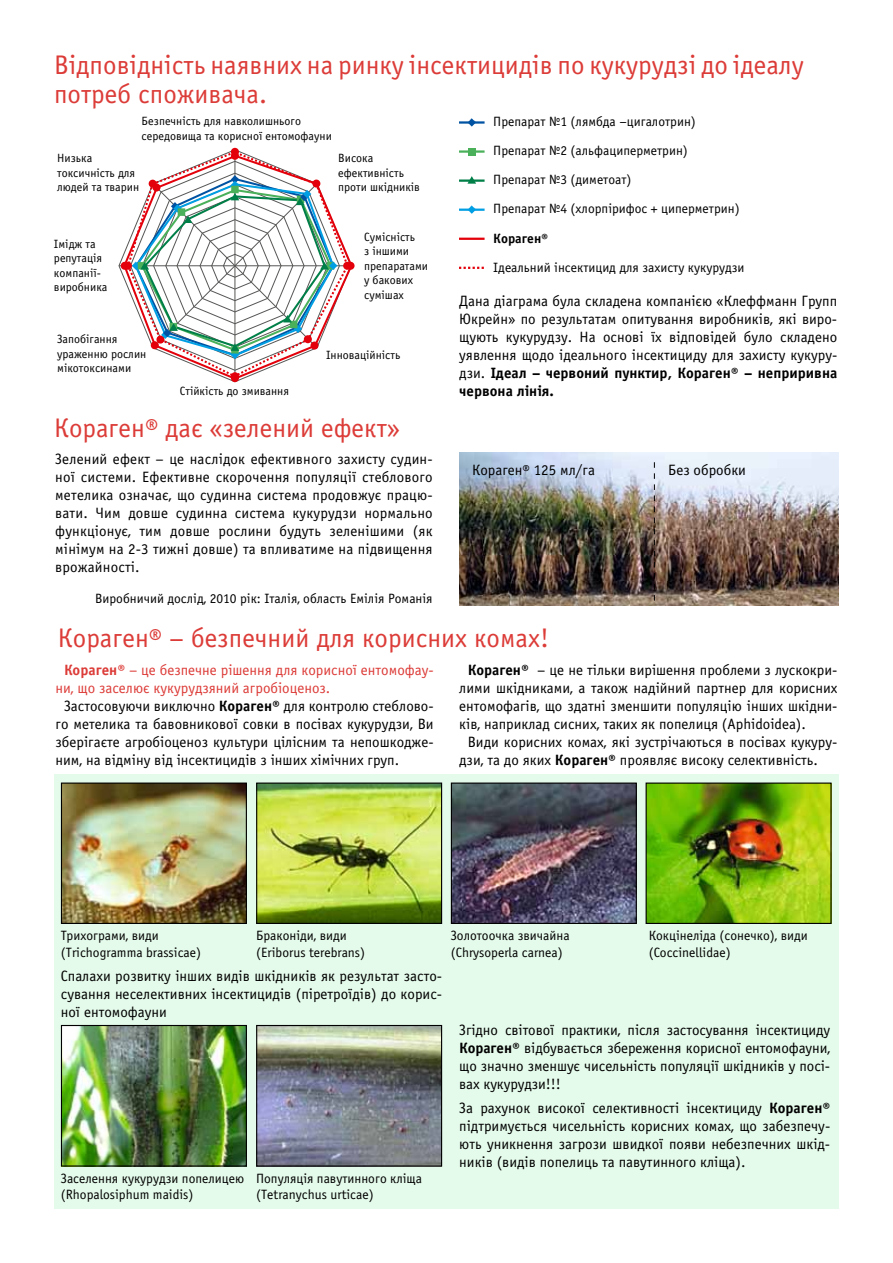
<style>
.page{position:relative;width:893px;height:1263px;background:#fff}
.page>*{position:absolute;margin:0;border:0;box-sizing:border-box;transform-origin:0 0}
.t1{font:27px/28.5px "Officina Sans C";color:#dc3c38}
.t2{font:15px/18px "Officina Sans C";color:#000;text-align:justify}
.t3{font:15px "Officina Sans C";color:#dc3c38}
.t4{font:13.5px/16.2px "Officina Sans C";color:#000}
.t5{font:700 13.5px "Officina Sans C";color:#000}
.t6{font:12px/14.4px "Officina Sans C";color:#000}
.s1{font-weight:700}
</style>
<div class="page">
<div style="left:54px;top:774px;width:785px;height:435px;background:#e4faea"></div>
<hr style="left:119px;top:265px;width:232px;height:1px;background:#565655">
<div style="left:231px;top:148px;width:8px;height:8px;background:#e3000b;border-radius:50%"></div>
<svg style="left:122px;top:154px;width:232px;height:227px"></svg>
<div style="left:231px;top:152px;width:8px;height:8px;background:#e3000b;border-radius:50%"></div>
<div style="left:121px;top:262px;width:8px;height:8px;background:#e3000b;border-radius:50%"></div>
<div style="left:124px;top:262px;width:8px;height:8px;background:#e3000b;border-radius:50%"></div>
<div style="left:231px;top:374px;width:8px;height:8px;background:#e3000b;border-radius:50%"></div>
<div style="left:231px;top:372px;width:8px;height:8px;background:#e3000b;border-radius:50%"></div>
<div style="left:347px;top:262px;width:8px;height:8px;background:#e3000b;border-radius:50%"></div>
<div style="left:343px;top:262px;width:8px;height:8px;background:#e3000b;border-radius:50%"></div>
<svg style="left:129px;top:160px;width:212px;height:211px"></svg>
<svg style="left:467px;top:176px;width:9px;height:8px"></svg>
<svg style="left:468px;top:206px;width:8px;height:8px"></svg>
<hr style="left:459px;top:209px;width:26px;height:2px;background:#009ee3">
<hr style="left:459px;top:179px;width:26px;height:3px;background:#007f48">
<div style="left:468px;top:148px;width:7px;height:7px;background:#4ab05a"></div>
<hr style="left:459px;top:150px;width:26px;height:3px;background:#4ab05a">
<svg style="left:469px;top:118px;width:6px;height:9px"></svg>
<hr style="left:459px;top:121px;width:26px;height:3px;background:#0053a2">
<hr style="left:459px;top:238px;width:26px;height:2px;background:#e3000b">
<svg style="left:459px;top:267px;width:25px;height:2px"></svg>
<img style="left:459px;top:453px;width:379px;height:153px">
<svg style="left:654px;top:462px;width:1px;height:139px"></svg>
<img style="left:63px;top:784px;width:182px;height:138px">
<div style="left:61px;top:782px;width:186px;height:142px;border:1px solid #000"></div>
<img style="left:258px;top:784px;width:182px;height:138px">
<div style="left:256px;top:782px;width:186px;height:142px;border:1px solid #000"></div>
<img style="left:453px;top:784px;width:182px;height:138px">
<div style="left:451px;top:782px;width:186px;height:142px;border:1px solid #000"></div>
<img style="left:648px;top:784px;width:182px;height:138px">
<div style="left:646px;top:782px;width:186px;height:142px;border:1px solid #000"></div>
<img style="left:63px;top:1027px;width:182px;height:137px">
<div style="left:61px;top:1025px;width:186px;height:141px;border:1px solid #000"></div>
<img style="left:258px;top:1027px;width:182px;height:137px">
<div style="left:256px;top:1025px;width:186px;height:141px;border:1px solid #000"></div>
<h1 class="t1" style="left:54px;top:51px;width:751px">Відповідність наявних на ринку інсектицидів по кукурудзі до ідеалу потреб споживача.</h1>
<p class="t6" style="left:142px;top:114px;width:192px">Безпечність для навколишнього середовища та корисної ентомофауни</p>
<p class="t6" style="left:57px;top:151px;width:83px">Низька токсичність для людей та тварин</p>
<p class="t6" style="left:54px;top:237px;width:55px">Імідж та репутація компанії&shy;виробника</p>
<p class="t6" style="left:57px;top:332px;width:91px">Запобігання ураженню рослин мікотоксинами</p>
<p class="t6" style="left:180px;top:384px;width:111px">Стійкість до змивання</p>
<p class="t6" style="left:338px;top:151px;width:83px">Висока ефективність проти шкідників</p>
<p class="t6" style="left:364px;top:230px;width:65px">Сумісність<br>з іншими препаратами у бакових сумішах</p>
<p class="t6" style="left:326px;top:348px;width:76px">Інноваційність</p>
<h1 class="t1" style="left:54px;top:414px;width:347px">Кораген® дає «зелений ефект»</h1>
<p class="t2" style="left:55px;top:450px;width:379px">Зелений ефект – це наслідок ефективного захисту судин&shy;ної системи. Ефективне скорочення популяції стеблового метелика означає, що судинна система продовжує працю&shy;вати. Чим довше судинна система кукурудзи нормально функціонує, тим довше рослини будуть зеленішими (як мінімум на 2-3 тижні довше) та впливатиме на підвищення врожайності.</p>
<p class="t4" style="left:95px;top:591px;width:339px">Виробничий дослід, 2010 рік: Італія, область Емілія Романія</p>
<p class="t4" style="left:493px;top:107px;width:248px;line-height:29.2px">Препарат №1 (лямбда –цигалотрин)<br>Препарат №2 (альфациперметрин)<br>Препарат №3 (диметоат)<br>Препарат №4 (хлорпірифос + циперметрин)</p>
<p class="t5" style="left:493px;top:230px;width:57px">Кораген®</p>
<p class="t4" style="left:493px;top:259px;width:253px">Ідеальний інсектицид для захисту кукурудзи</p>
<p class="t2" style="left:459px;top:292px;width:380px">Дана діаграма була складена компанією «Клеффманн Групп Юкрейн» по результатам опитування виробників, які виро&shy;щують кукурудзу. На основі їх відповідей було складено уявлення щодо ідеального інсектициду для захисту кукуру&shy;дзи. <span class="s1">Ідеал – червоний пунктир, Кораген® – неприривна червона лінія.</span></p>
<p class="t2" style="left:472px;top:461px;width:124px">Кораген® 125 мл/гa</p>
<p class="t2" style="left:668px;top:461px;width:79px">Без обробки</p>
<h1 class="t1" style="left:58px;top:625px;width:493px">Кораген® – безпечний для корисних комах!</h1>
<p class="t3" style="left:64px;top:662px;width:371px"><span class="s1">Кораген®</span> – це безпечне рішення для корисної ентомофау-</p>
<p class="t3" style="left:56px;top:680px;width:276px">ни, що заселює кукурудзяний агробіоценоз.</p>
<p class="t2" style="left:64px;top:697px;width:371px">Застосовуючи виключно <span class="s1">Кораген®</span> для контролю стеблово-</p>
<p class="t2" style="left:56px;top:715px;width:380px">го метелика та бавовникової совки в посівах кукурудзи, Ви</p>
<p class="t2" style="left:56px;top:733px;width:380px">зберігаєте агробіоценоз культури цілісним та непошкодже-</p>
<p class="t2" style="left:56px;top:751px;width:345px">ним, на відміну від інсектицидів з інших хімічних груп.</p>
<p class="t2" style="left:468px;top:661px;width:371px"><span class="s1">Кораген®</span> – це не тільки вирішення проблеми з лускокри-</p>
<p class="t2" style="left:459px;top:679px;width:380px">лими шкідниками, а також надійний партнер для корисних</p>
<p class="t2" style="left:459px;top:697px;width:380px">ентомофагів, що здатні зменшити популяцію інших шкідни-</p>
<p class="t2" style="left:459px;top:715px;width:348px">ків, наприклад сисних, таких як попелиця (Aphidoidea).</p>
<p class="t2" style="left:468px;top:733px;width:371px">Види корисних комах, які зустрічаються в посівах кукуру-</p>
<p class="t2" style="left:459px;top:751px;width:360px">дзи, та до яких <span class="s1">Кораген®</span> проявляє високу селективність.</p>
<p class="t4" style="left:256px;top:928px;width:111px">Браконіди, види (Eriborus terebrans)</p>
<p class="t4" style="left:649px;top:928px;width:161px">Кокцінеліда (сонечко), види (Coccinellidae)</p>
<p class="t4" style="left:61px;top:928px;width:142px">Трихограми, види (Trichogramma brassicae)</p>
<p class="t4" style="left:451px;top:928px;width:120px">Золотоочка звичайна (Chrysoperla carnea)</p>
<p class="t2" style="left:61px;top:967px;width:383px">Спалахи розвитку інших видів шкідників як результат засто&shy;сування неселективних інсектицидів (піретроїдів) до корис&shy;ної ентомофауни</p>
<p class="t4" style="left:61px;top:1170px;width:185px">Заселення кукурудзи попелицею (Rhopalosiphum maidis)</p>
<p class="t4" style="left:256px;top:1170px;width:167px">Популяція павутинного кліща (Tetranychus urticae)</p>
<p class="t2" style="left:459px;top:1021px;width:373px">Згідно світової практики, після застосування інсектициду <span class="s1">Кораген®</span> відбувається збереження корисної ентомофауни, що значно зменшує чисельність популяції шкідників у посі&shy;вах кукурудзи!!!</p>
<p class="t2" style="left:459px;top:1100px;width:372px">За рахунок високої селективності інсектициду <span class="s1">Кораген® </span>підтримується чисельність корисних комах, що забезпечу&shy;ють уникнення загрози швидкої появи небезпечних шкід&shy;ників (видів попелиць та павутинного кліща).</p>
</div>
